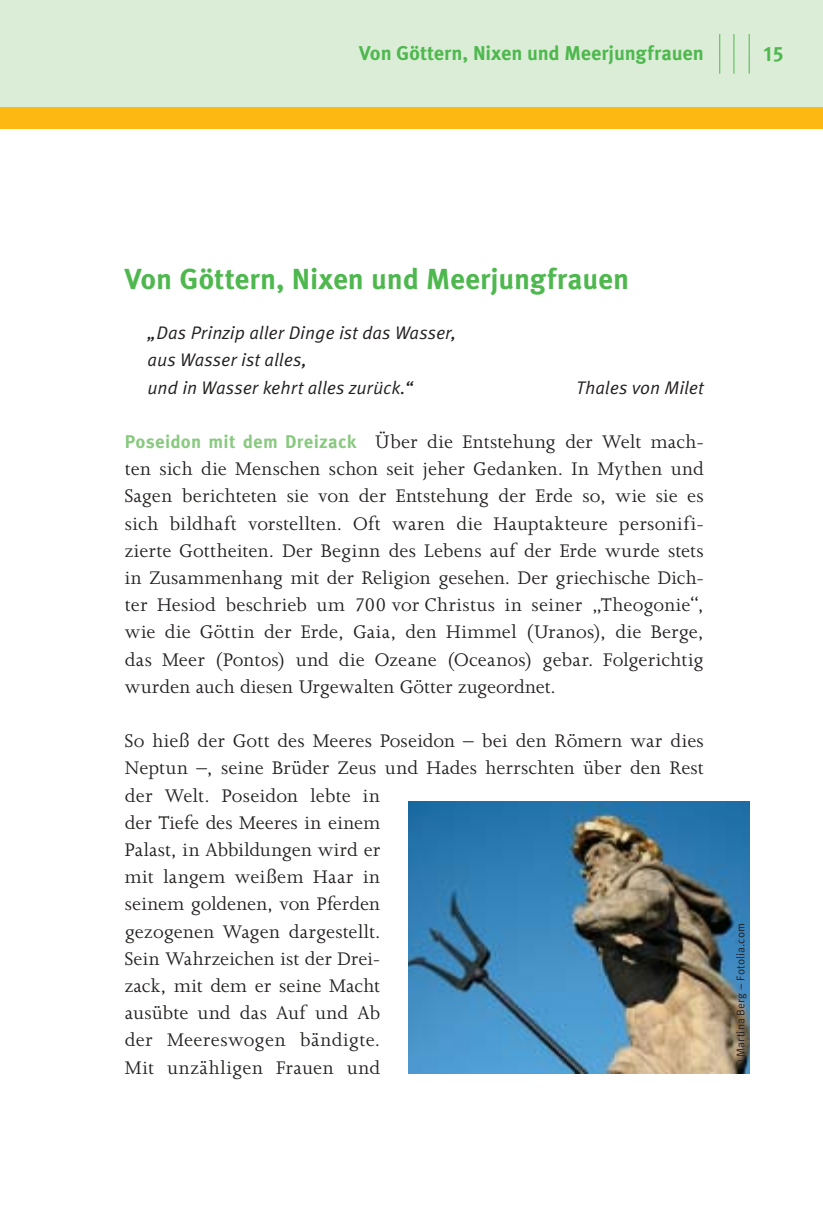
<style>
.page{position:relative;width:823px;height:1219px;background:#fff}
.page>*{position:absolute;margin:0;border:0;box-sizing:border-box;transform-origin:0 0}
.t1{font:700 29px "Meta Pro";color:#4eb84f}
.t2{font:21px/27.2px "Joanna MT Std";letter-spacing:.01em;color:#231f1f;text-align:justify}
.t3{font:700 20.8px "Meta Pro";color:#4eb84f}
.t4{font:700 20px "Meta Pro";letter-spacing:-.005em;color:#4eb84f}
.t5{font:italic 18.2px/27.2px "Meta Pro";letter-spacing:-.005em;color:#231f1f}
.t6{font:11.2px "Meta Pro";letter-spacing:.01em;color:#231f1f}
.s1{font-family:"Meta Pro";font-weight:700;font-size:18.4px;color:#88c97f}
</style>
<div class="page">
<img style="left:408px;top:802px;width:340px;height:272px">
<div style="left:0;top:0;width:822px;height:113px;background:#dbedd6"></div>
<div style="left:0;top:108px;width:822px;height:21px;background:#fdb812"></div>
<hr style="left:748px;top:34px;width:1px;height:40px;background:#4eb84f">
<hr style="left:733px;top:34px;width:1px;height:40px;background:#4eb84f">
<hr style="left:718px;top:34px;width:1px;height:40px;background:#4eb84f">
<p class="t4" style="left:359px;top:46px;width:346px">Von Göttern, Nixen und Meerjungfrauen</p>
<p class="t3" style="left:763px;top:46px;width:22px">15</p>
<p class="t1" style="left:125px;top:268px;width:505px">Von Göttern, Nixen und Meerjungfrauen</p>
<p class="t5" style="left:147px;top:321px;width:310px">„Das Prinzip aller Dinge ist das Wasser, aus Wasser ist alles,<br>und in Wasser kehrt alles zurück.“</p>
<p class="t5" style="left:576px;top:375px;width:129px">Thales von Milet</p>
<p class="t2" style="left:125px;top:430px;width:580px"><span class="s1">Poseidon mit dem Dreizack</span> Über die Entstehung der Welt mach&shy;ten sich die Menschen schon seit jeher Gedanken. In Mythen und Sagen berichteten sie von der Entstehung der Erde so, wie sie es sich bildhaft vorstellten. Oft waren die Hauptakteure personifi&shy;zierte Gottheiten. Der Beginn des Lebens auf der Erde wurde stets in Zusammenhang mit der Religion gesehen. Der griechische Dich&shy;ter Hesiod beschrieb um 700 vor Christus in seiner „Theogonie“, wie die Göttin der Erde, Gaia, den Himmel (Uranos), die Berge, das Meer (Pontos) und die Ozeane (Oceanos) gebar. Folgerichtig wurden auch diesen Urgewalten Götter zugeordnet.</p>
<p class="t2" style="left:125px;top:729px;width:580px;text-align:left">So hieß der Gott des Meeres Poseidon – bei den Römern war dies<br>Neptun –, seine Brüder Zeus und Hades herrschten über den Rest der Welt. Poseidon lebte in<br>der Tiefe des Meeres in einem<br>Palast, in Abbildungen wird er<br>mit langem weißem Haar in<br>seinem goldenen, von Pferden<br>gezogenen Wagen dargestellt.<br>Sein Wahrzeichen ist der Drei-<br>zack, mit dem er seine Macht<br>ausübte und das Auf und Ab<br>der Meereswogen bändigte.<br>Mit unzähligen Frauen und</p>
<p class="t6" style="left:736px;top:1069px;width:148px;rotate:-90deg">© Martina Berg – Fotolia.com</p>
</div>
